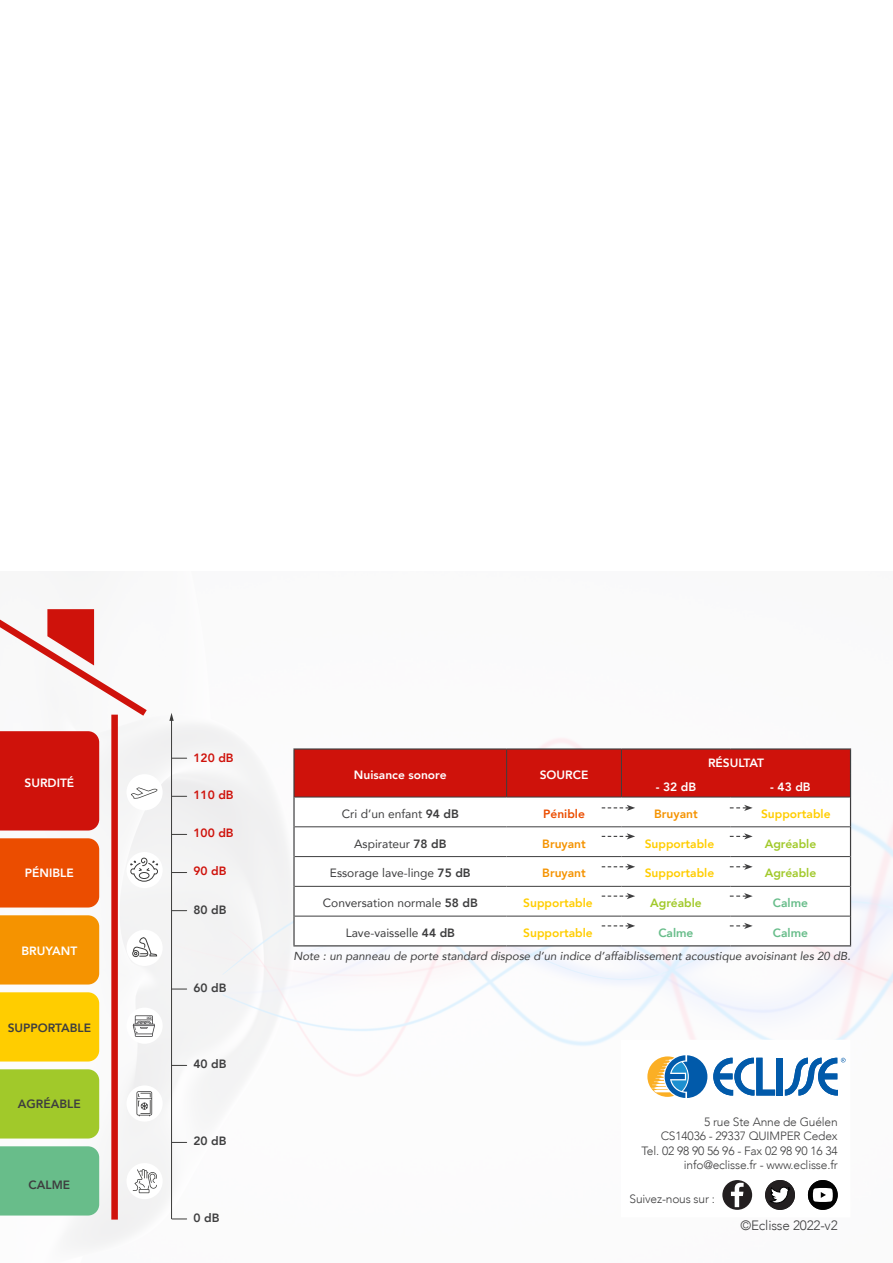
<style>
.page{position:relative;width:893px;height:1263px;background:#fff}
.page>*{position:absolute;margin:0;border:0;box-sizing:border-box;transform-origin:0 0}
.t1{font:300 13.5px "Avenir";letter-spacing:-.015em;color:#3e3e3f}
.t2{font:300 12px "Avenir";letter-spacing:-.015em;color:#3e3e3f}
.TITRE1{font:12px "Avenir";color:#3e3e3f}
.TITRE1-2{font:800 12px "Avenir";color:#fff}
.TITRE1-3{font:800 12px "Avenir";color:#ffcd00}
.TITRE1-4{font:800 12px "Avenir";color:#3e3e3f}
.TITRE1-5{font:800 12px "Avenir";color:#a1c92a}
.TITRE1-6{font:800 12px "Avenir";color:#f59300}
.TITRE1-7{font:800 12px "Avenir";color:#cf120b}
.TITRE1-8{font:800 12px "Avenir";color:#68bd8a}
.TITRE1-9{font:800 12px "Avenir";color:#eb4d00}
.TITRE1-10{font:italic 11.55px "Avenir";color:#3e3e3f}
.s1{font-weight:800}
</style>
<div class="page">
<img style="left:0;top:721px;width:893px;height:527px">
<div style="left:621px;top:1040px;width:229px;height:177px;background:#fff"></div>
<div style="left:722px;top:1180px;width:30px;height:30px;background:#231f20;border-radius:50%"></div>
<svg style="left:731px;top:1183px;width:13px;height:24px"></svg>
<div style="left:765px;top:1180px;width:30px;height:30px;background:#231f20;border-radius:50%"></div>
<svg style="left:770px;top:1186px;width:20px;height:18px"></svg>
<div style="left:808px;top:1180px;width:30px;height:30px;background:#010101;border-radius:50%"></div>
<svg style="left:813px;top:1188px;width:20px;height:14px"></svg>
<svg style="left:647px;top:1055px;width:60px;height:43px"></svg>
<div style="left:777px;top:1058px;width:6px;height:37px;background:#015aaa"></div>
<svg style="left:713px;top:1058px;width:62px;height:37px"></svg>
<svg style="left:785px;top:1058px;width:61px;height:37px"></svg>
<div style="left:0;top:1146px;width:99px;height:69px;background:#68bd8a"></div>
<div style="left:0;top:1069px;width:99px;height:69px;background:#a1c92a"></div>
<div style="left:0;top:992px;width:99px;height:69px;background:#ffcd00"></div>
<div style="left:0;top:915px;width:99px;height:69px;background:#f59300"></div>
<div style="left:0;top:838px;width:99px;height:69px;background:#eb4d00"></div>
<div style="left:0;top:731px;width:99px;height:99px;background:#cf120b"></div>
<div style="left:111px;top:715px;width:7px;height:504px;background:#cf120b"></div>
<svg style="left:0;top:609px;width:154px;height:113px"></svg>
<hr style="left:171px;top:719px;width:1px;height:500px;background:#3c3c3b">
<svg style="left:169px;top:713px;width:5px;height:8px"></svg>
<svg style="left:172px;top:910px;width:15px;height:1px"></svg>
<svg style="left:172px;top:834px;width:15px;height:1px"></svg>
<svg style="left:172px;top:988px;width:15px;height:1px"></svg>
<svg style="left:172px;top:1065px;width:15px;height:1px"></svg>
<svg style="left:172px;top:1142px;width:15px;height:1px"></svg>
<svg style="left:172px;top:872px;width:15px;height:1px"></svg>
<svg style="left:172px;top:796px;width:15px;height:1px"></svg>
<svg style="left:172px;top:758px;width:15px;height:1px"></svg>
<svg style="left:172px;top:1218px;width:15px;height:1px"></svg>
<div style="left:126px;top:1163px;width:37px;height:36px;background:#fff;border-radius:50%"></div>
<svg style="left:133px;top:1169px;width:24px;height:24px"></svg>
<div style="left:126px;top:1085px;width:37px;height:36px;background:#fff;border-radius:50%"></div>
<svg style="left:136px;top:1091px;width:16px;height:25px"></svg>
<div style="left:126px;top:1008px;width:37px;height:36px;background:#fff;border-radius:50%"></div>
<svg style="left:133px;top:1015px;width:22px;height:22px"></svg>
<div style="left:126px;top:930px;width:37px;height:36px;background:#fff;border-radius:50%"></div>
<div style="left:132px;top:950px;width:7px;height:7px;border:1px solid #3c3c3b;border-radius:50%"></div>
<svg style="left:133px;top:937px;width:25px;height:20px"></svg>
<div style="left:126px;top:852px;width:37px;height:36px;background:#fff;border-radius:50%"></div>
<svg style="left:130px;top:857px;width:28px;height:25px"></svg>
<div style="left:126px;top:774px;width:37px;height:36px;background:#fff;border-radius:50%"></div>
<svg style="left:131px;top:787px;width:26px;height:12px"></svg>
<svg style="left:295px;top:798px;width:555px;height:147px"></svg>
<hr style="left:293px;top:748px;width:214px;height:2px;background:#3e3e3f">
<hr style="left:293px;top:750px;width:2px;height:23px;background:#3e3e3f">
<hr style="left:507px;top:748px;width:114px;height:2px;background:#3e3e3f">
<hr style="left:621px;top:748px;width:109px;height:2px;background:#3e3e3f">
<hr style="left:730px;top:748px;width:121px;height:2px;background:#3e3e3f">
<hr style="left:293px;top:773px;width:2px;height:24px;background:#3e3e3f">
<hr style="left:293px;top:797px;width:2px;height:30px;background:#3e3e3f">
<hr style="left:850px;top:797px;width:1px;height:30px;background:#3e3e3f">
<hr style="left:293px;top:827px;width:2px;height:29px;background:#3e3e3f">
<svg style="left:850px;top:827px;width:1px;height:29px"></svg>
<hr style="left:293px;top:856px;width:2px;height:30px;background:#3e3e3f">
<hr style="left:850px;top:856px;width:1px;height:30px;background:#3e3e3f">
<hr style="left:293px;top:886px;width:2px;height:30px;background:#3e3e3f">
<hr style="left:850px;top:886px;width:1px;height:30px;background:#3e3e3f">
<hr style="left:293px;top:916px;width:2px;height:29px;background:#3e3e3f">
<svg style="left:850px;top:916px;width:1px;height:29px"></svg>
<hr style="left:293px;top:945px;width:214px;height:1px;background:#3e3e3f">
<hr style="left:507px;top:945px;width:114px;height:1px;background:#3e3e3f">
<hr style="left:621px;top:945px;width:109px;height:1px;background:#3e3e3f">
<hr style="left:730px;top:945px;width:121px;height:1px;background:#3e3e3f">
<div style="left:294px;top:749px;width:557px;height:48px;background:#cf120b"></div>
<hr style="left:295px;top:797px;width:212px;height:1px;background:#3e3e3f">
<hr style="left:507px;top:797px;width:114px;height:1px;background:#3e3e3f">
<hr style="left:621px;top:797px;width:109px;height:1px;background:#3e3e3f">
<hr style="left:730px;top:797px;width:120px;height:1px;background:#3e3e3f">
<hr style="left:295px;top:826px;width:212px;height:1px;background:#3e3e3f">
<hr style="left:507px;top:826px;width:114px;height:1px;background:#3e3e3f">
<hr style="left:621px;top:826px;width:109px;height:1px;background:#3e3e3f">
<hr style="left:730px;top:826px;width:120px;height:1px;background:#3e3e3f">
<hr style="left:295px;top:856px;width:212px;height:1px;background:#3e3e3f">
<hr style="left:507px;top:856px;width:114px;height:1px;background:#3e3e3f">
<hr style="left:621px;top:856px;width:109px;height:1px;background:#3e3e3f">
<hr style="left:730px;top:856px;width:120px;height:1px;background:#3e3e3f">
<hr style="left:295px;top:886px;width:212px;height:1px;background:#3e3e3f">
<hr style="left:507px;top:886px;width:114px;height:1px;background:#3e3e3f">
<hr style="left:621px;top:886px;width:109px;height:1px;background:#3e3e3f">
<hr style="left:730px;top:886px;width:120px;height:1px;background:#3e3e3f">
<hr style="left:295px;top:916px;width:212px;height:1px;background:#3e3e3f">
<hr style="left:507px;top:916px;width:114px;height:1px;background:#3e3e3f">
<hr style="left:621px;top:916px;width:109px;height:1px;background:#3e3e3f">
<hr style="left:730px;top:916px;width:120px;height:1px;background:#3e3e3f">
<svg style="left:602px;top:805px;width:33px;height:6px"></svg>
<svg style="left:730px;top:805px;width:23px;height:6px"></svg>
<svg style="left:602px;top:833px;width:33px;height:6px"></svg>
<svg style="left:730px;top:833px;width:23px;height:6px"></svg>
<svg style="left:602px;top:864px;width:33px;height:6px"></svg>
<svg style="left:730px;top:864px;width:23px;height:6px"></svg>
<svg style="left:602px;top:893px;width:33px;height:6px"></svg>
<svg style="left:730px;top:893px;width:23px;height:6px"></svg>
<svg style="left:602px;top:923px;width:33px;height:6px"></svg>
<svg style="left:730px;top:923px;width:23px;height:6px"></svg>
<p class="TITRE1-2" style="left:25px;top:773px;width:51px">SURDITÉ</p>
<p class="TITRE1-2" style="left:25px;top:864px;width:50px">PÉNIBLE</p>
<p class="TITRE1-2" style="left:22px;top:941px;width:57px">BRUYANT</p>
<p class="TITRE1-4" style="left:8px;top:1018px;width:85px">SUPPORTABLE</p>
<p class="TITRE1-4" style="left:18px;top:1094px;width:64px">AGRÉABLE</p>
<p class="TITRE1-4" style="left:29px;top:1175px;width:43px">CALME</p>
<p class="TITRE1-7" style="left:193px;top:748px;width:42px">120 dB</p>
<p class="TITRE1-7" style="left:193px;top:785px;width:42px">110 dB</p>
<p class="TITRE1-7" style="left:193px;top:823px;width:42px">100 dB</p>
<p class="TITRE1-7" style="left:193px;top:861px;width:35px">90 dB</p>
<p class="TITRE1-4" style="left:193px;top:900px;width:35px">80 dB</p>
<p class="TITRE1-4" style="left:193px;top:979px;width:35px">60 dB</p>
<p class="TITRE1-4" style="left:193px;top:1054px;width:35px">40 dB</p>
<p class="TITRE1-4" style="left:193px;top:1132px;width:35px">20 dB</p>
<p class="TITRE1-4" style="left:193px;top:1208px;width:27px">0 dB</p>
<p class="TITRE1-2" style="left:354px;top:765px;width:94px">Nuisance sonore</p>
<p class="TITRE1-2" style="left:540px;top:765px;width:50px">SOURCE</p>
<p class="TITRE1-2" style="left:708px;top:753px;width:57px">RÉSULTAT</p>
<p class="TITRE1-2" style="left:656px;top:777px;width:42px">- 32 dB</p>
<p class="TITRE1-2" style="left:770px;top:777px;width:42px">- 43 dB</p>
<p class="TITRE1" style="left:342px;top:804px;width:118px">Cri d’un enfant <span class="s1">94 dB</span></p>
<p class="TITRE1-9" style="left:543px;top:804px;width:43px">Pénible</p>
<p class="TITRE1-6" style="left:654px;top:804px;width:45px">Bruyant</p>
<p class="TITRE1-3" style="left:761px;top:804px;width:71px">Supportable</p>
<p class="TITRE1" style="left:354px;top:834px;width:94px">Aspirateur <span class="s1">78 dB</span></p>
<p class="TITRE1-6" style="left:542px;top:834px;width:45px">Bruyant</p>
<p class="TITRE1-3" style="left:645px;top:834px;width:71px">Supportable</p>
<p class="TITRE1-5" style="left:765px;top:834px;width:53px">Agréable</p>
<p class="TITRE1" style="left:330px;top:864px;width:142px">Essorage lave-linge <span class="s1">75 dB</span></p>
<p class="TITRE1-6" style="left:542px;top:864px;width:45px">Bruyant</p>
<p class="TITRE1-3" style="left:645px;top:864px;width:71px">Supportable</p>
<p class="TITRE1-5" style="left:765px;top:864px;width:53px">Agréable</p>
<p class="TITRE1" style="left:323px;top:893px;width:156px">Conversation normale <span class="s1">58 dB</span></p>
<p class="TITRE1-3" style="left:523px;top:894px;width:71px">Supportable</p>
<p class="TITRE1-5" style="left:650px;top:894px;width:53px">Agréable</p>
<p class="TITRE1-8" style="left:773px;top:894px;width:37px">Calme</p>
<p class="TITRE1" style="left:346px;top:923px;width:111px">Lave-vaisselle <span class="s1">44 dB</span></p>
<p class="TITRE1-3" style="left:523px;top:923px;width:71px">Supportable</p>
<p class="TITRE1-8" style="left:658px;top:923px;width:37px">Calme</p>
<p class="TITRE1-8" style="left:773px;top:923px;width:37px">Calme</p>
<p class="TITRE1-10" style="left:293px;top:949px;width:559px">Note : un panneau de porte standard dispose d’un indice d’affaiblissement acoustique avoisinant les 20 dB.</p>
<p class="t2" style="left:704px;top:1114px;width:135px">5 rue Ste Anne de Guélen</p>
<p class="t2" style="left:661px;top:1129px;width:178px">CS14036 - 29337 QUIMPER Cedex</p>
<p class="t2" style="left:642px;top:1143px;width:198px">Tel. 02 98 90 56 96 - Fax 02 98 90 16 34</p>
<p class="t2" style="left:684px;top:1158px;width:155px">info@eclisse.fr - www.eclisse.fr</p>
<p class="t2" style="left:629px;top:1192px;width:87px">Suivez-nous sur :</p>
<p class="t1" style="left:741px;top:1217px;width:99px">©Eclisse 2022-v2</p>
</div>
